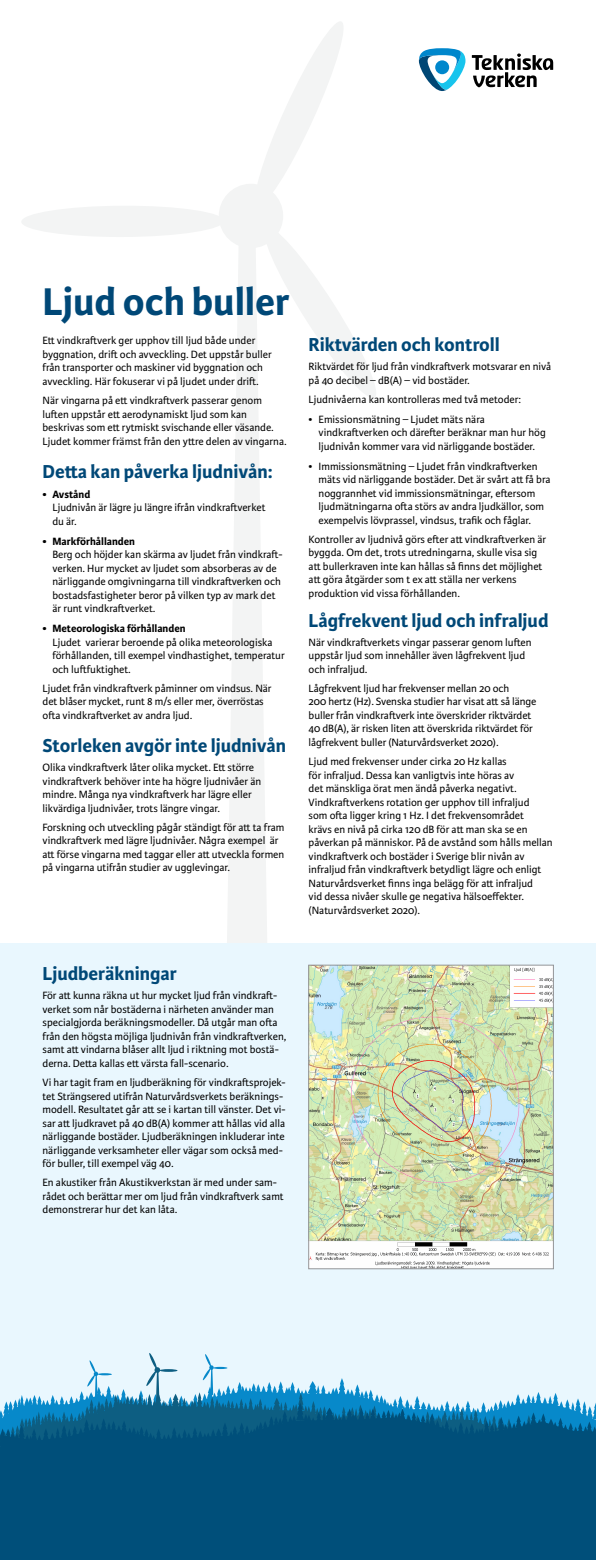
<style>
.page{position:relative;width:596px;height:1560px;background:#fff}
.page>*{position:absolute;margin:0;border:0;box-sizing:border-box;transform-origin:0 0}
.t1{font:700 41.2px "Karmina Sans";color:#004877}
.t2{font:700 20px "Karmina Sans";color:#004877}
.t3{font:11.25px/13.5px "Karmina Sans";color:#000}
.t4{font:700 11.25px "Karmina Sans";color:#000}
</style>
<div class="page">
<svg style="left:22px;top:22px;width:354px;height:921px"></svg>
<div style="left:0;top:943px;width:596px;height:616px;background:#e9f7fe"></div>
<div style="left:0;top:1447px;width:596px;height:112px;background:#004f7a"></div>
<svg style="left:0;top:1353px;width:596px;height:94px"></svg>
<svg style="left:419px;top:48px;width:46px;height:43px"></svg>
<svg style="left:472px;top:53px;width:81px;height:34px"></svg>
<img style="left:311px;top:967px;width:240px;height:299px">
<div style="left:309px;top:965px;width:244px;height:303px;border:1px solid #939598"></div>
<h1 class="t1" style="left:43px;top:277px;width:249px">Ljud och buller</h1>
<p class="t3" style="left:43px;top:334px;width:231px">Ett vindkraftverk ger upphov till ljud både under byggnation, drift och avveckling. Det uppstår buller från transporter och maskiner vid byggnation och avveckling. Här fokuserar vi på ljudet under drift.</p>
<p class="t3" style="left:43px;top:394px;width:246px">När vingarna på ett vindkraftverk passerar genom luften uppstår ett aerodynamiskt ljud som kan beskrivas som ett rytmiskt svischande eller väsande.<br>Ljudet kommer främst från den yttre delen av vingarna.</p>
<h2 class="t2" style="left:43px;top:460px;width:231px">Detta kan påverka ljudnivån:</h2>
<p class="t4" style="left:43px;top:487px;width:49px">• Avstånd</p>
<p class="t3" style="left:52px;top:501px;width:215px">Ljudnivån är lägre ju längre ifrån vindkraftverket du är.</p>
<p class="t4" style="left:43px;top:534px;width:94px">• Markförhållanden</p>
<p class="t3" style="left:52px;top:548px;width:232px">Berg och höjder kan skärma av ljudet från vindkraft&shy;verken. Hur mycket av ljudet som absorberas av de närliggande omgivningarna till vindkraftverken och bostadsfastigheter beror på vilken typ av mark det är runt vindkraftverket.</p>
<p class="t4" style="left:43px;top:622px;width:145px">• Meteorologiska förhållanden</p>
<p class="t3" style="left:52px;top:635px;width:234px">Ljudet varierar beroende på olika meteorologiska förhållanden, till exempel vindhastighet, temperatur och luftfuktighet.</p>
<p class="t3" style="left:43px;top:681px;width:231px">Ljudet från vindkraftverk påminner om vindsus. När det blåser mycket, runt 8 m/s eller mer, överröstas ofta vindkraftverket av andra ljud.</p>
<h2 class="t2" style="left:43px;top:734px;width:245px">Storleken avgör inte ljudnivån</h2>
<p class="t3" style="left:43px;top:760px;width:220px">Olika vindkraftverk låter olika mycket. Ett större vindkraftverk behöver inte ha högre ljudnivåer än mindre. Många nya vindkraftverk har lägre eller likvärdiga ljudnivåer, trots längre vingar.</p>
<p class="t3" style="left:43px;top:820px;width:243px">Forskning och utveckling pågår ständigt för att ta fram vindkraftverk med lägre ljudnivåer. Några exempel är att förse vingarna med taggar eller att utveckla formen på vingarna utifrån studier av ugglevingar.</p>
<h2 class="t2" style="left:309px;top:333px;width:193px">Riktvärden och kontroll</h2>
<p class="t3" style="left:309px;top:360px;width:244px">Riktvärdet för ljud från vindkraftverk motsvarar en nivå på 40 decibel – dB(A) – vid bostäder.</p>
<p class="t3" style="left:309px;top:392px;width:214px">Ljudnivåerna kan kontrolleras med två metoder:</p>
<p class="t3" style="left:319px;top:412px;width:229px;text-indent:-10px">• Emissionsmätning – Ljudet mäts nära vindkraftverken och därefter beräknar man hur hög ljudnivån kommer vara vid närliggande bostäder.</p>
<p class="t3" style="left:319px;top:459px;width:234px;text-indent:-10px">• Immissionsmätning – Ljudet från vindkraftverken mäts vid närliggande bostäder. Det är svårt att få bra noggrannhet vid immissionsmätningar, eftersom ljudmätningarna ofta störs av andra ljudkällor, som exempelvis lövprassel, vindsus, trafik och fåglar.</p>
<p class="t3" style="left:309px;top:532px;width:239px">Kontroller av ljudnivå görs efter att vindkraftverken är byggda. Om det, trots utredningarna, skulle visa sig att bullerkraven inte kan hållas så finns det möjlighet att göra åtgärder som t ex att ställa ner verkens produktion vid vissa förhållanden.</p>
<h2 class="t2" style="left:309px;top:608px;width:241px">Lågfrekvent ljud och infraljud</h2>
<p class="t3" style="left:309px;top:635px;width:225px">När vindkraftverkets vingar passerar genom luften uppstår ljud som innehåller även lågfrekvent ljud och infraljud.</p>
<p class="t3" style="left:309px;top:681px;width:229px">Lågfrekvent ljud har frekvenser mellan 20 och<br>200 hertz (Hz). Svenska studier har visat att så länge buller från vindkraftverk inte överskrider riktvärdet 40 dB(A), är risken liten att överskrida riktvärdet för lågfrekvent buller (Naturvårdsverket 2020).</p>
<p class="t3" style="left:309px;top:755px;width:246px">Ljud med frekvenser under cirka 20 Hz kallas<br>för infraljud. Dessa kan vanligtvis inte höras av<br>det mänskliga örat men ändå påverka negativt.<br>Vindkraftverkens rotation ger upphov till infraljud<br>som ofta ligger kring 1 Hz. I det frekvensområdet<br>krävs en nivå på cirka 120 dB för att man ska se en påverkan på människor. På de avstånd som hålls mellan vindkraftverk och bostäder i Sverige blir nivån av infraljud från vindkraftverk betydligt lägre och enligt Naturvårdsverket finns inga belägg för att infraljud<br>vid dessa nivåer skulle ge negativa hälsoeffekter. (Naturvårdsverket 2020).</p>
<h2 class="t2" style="left:43px;top:962px;width:136px">Ljudberäkningar</h2>
<p class="t3" style="left:43px;top:989px;width:245px">För att kunna räkna ut hur mycket ljud från vindkraft&shy;verket som når bostäderna i närheten använder man specialgjorda beräkningsmodeller. Då utgår man ofta från den högsta möjliga ljudnivån från vindkraftverken, samt att vindarna blåser allt ljud i riktning mot bostä&shy;derna. Detta kallas ett värsta fall-scenario.</p>
<p class="t3" style="left:43px;top:1075px;width:245px">Vi har tagit fram en ljudberäkning för vindkraftsprojek&shy;tet Strängsered utifrån Naturvårdsverkets beräknings&shy;modell. Resultatet går att se i kartan till vänster. Det vi&shy;sar att ljudkravet på 40 dB(A) kommer att hållas vid alla närliggande bostäder. Ljudberäkningen inkluderar inte närliggande verksamheter eller vägar som också med&shy;för buller, till exempel väg 40.</p>
<p class="t3" style="left:43px;top:1175px;width:243px">En akustiker från Akustikverkstan är med under sam&shy;rådet och berättar mer om ljud från vindkraftverk samt demonstrerar hur det kan låta.</p>
</div>
